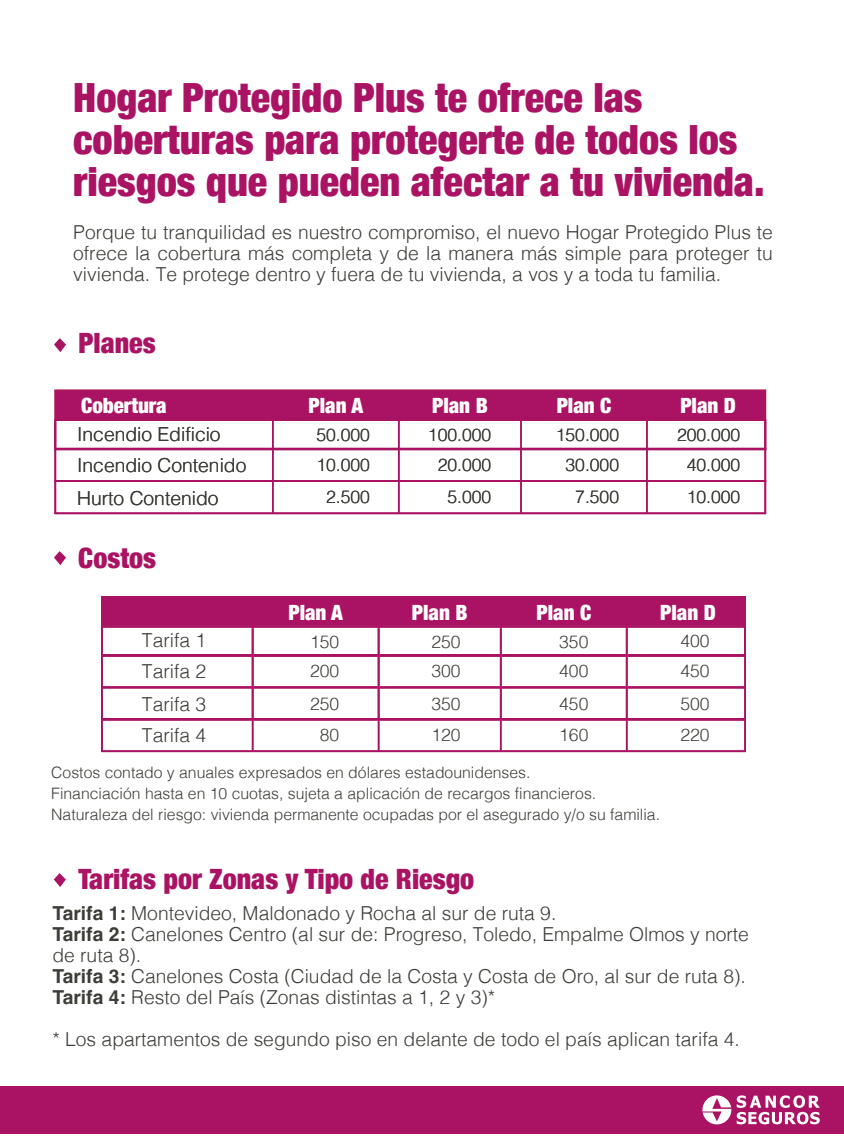
<style>
.page{position:relative;width:844px;height:1141px;background:#fff}
.page>*{position:absolute;margin:0;border:0;box-sizing:border-box;transform-origin:0 0}
.t1{font:900 condensed 40.25px/42px "Helvetica Neue";color:#aa1363}
.t2{font:900 condensed 28px "Helvetica Neue";color:#aa1363}
.t3{font:900 condensed 21px "Helvetica Neue";color:#fff}
.t4{font:300 19.25px/21px "Helvetica";color:#3d3d38;text-align:justify}
.t5{font:300 17.5px/29.6px "Helvetica";color:#3d3d38}
.t6{font:300 15.75px/21px "Helvetica";color:#3d3d38}
.s1{font-weight:700}
</style>
<div class="page">
<div style="left:0;top:1086px;width:843px;height:48px;background:#aa1363"></div>
<svg style="left:702px;top:1095px;width:117px;height:29px"></svg>
<div style="left:54px;top:390px;width:712px;height:29px;background:#aa1363"></div>
<div style="left:54px;top:419px;width:712px;height:31px;border:2px solid #aa1363"></div>
<div style="left:54px;top:448px;width:712px;height:34px;border:2px solid #aa1363"></div>
<div style="left:54px;top:480px;width:712px;height:34px;border:2px solid #aa1363"></div>
<hr style="left:272px;top:391px;width:2px;height:123px;background:#aa1363">
<hr style="left:398px;top:391px;width:1px;height:123px;background:#aa1363">
<hr style="left:520px;top:391px;width:1px;height:123px;background:#aa1363">
<hr style="left:646px;top:391px;width:1px;height:123px;background:#aa1363">
<svg style="left:54px;top:873px;width:12px;height:14px"></svg>
<svg style="left:54px;top:338px;width:12px;height:14px"></svg>
<svg style="left:54px;top:551px;width:12px;height:14px"></svg>
<div style="left:101px;top:596px;width:644px;height:30px;background:#aa1363"></div>
<div style="left:101px;top:626px;width:644px;height:30px;border:2px solid #aa1363"></div>
<div style="left:101px;top:654px;width:644px;height:34px;border:2px solid #aa1363"></div>
<div style="left:101px;top:686px;width:644px;height:35px;border:2px solid #aa1363"></div>
<hr style="left:252px;top:597px;width:1px;height:123px;background:#aa1363">
<hr style="left:377px;top:597px;width:2px;height:123px;background:#aa1363">
<hr style="left:500px;top:597px;width:1px;height:123px;background:#aa1363">
<hr style="left:625px;top:597px;width:2px;height:123px;background:#aa1363">
<div style="left:101px;top:718px;width:644px;height:34px;border:2px solid #aa1363"></div>
<hr style="left:252px;top:628px;width:1px;height:123px;background:#aa1363">
<hr style="left:377px;top:628px;width:2px;height:123px;background:#aa1363">
<hr style="left:500px;top:628px;width:1px;height:123px;background:#aa1363">
<hr style="left:625px;top:628px;width:2px;height:123px;background:#aa1363">
<h1 class="t1" style="left:73px;top:74px;width:692px">Hogar Protegido Plus te ofrece las coberturas para protegerte de todos los riesgos que pueden afectar a tu vivienda.</h1>
<p class="t4" style="left:73px;top:221px;width:701px">Porque tu tranquilidad es nuestro compromiso, el nuevo Hogar Protegido Plus te ofrece la cobertura más completa y de la manera más simple para proteger tu vivienda. Te protege dentro y fuera de tu vivienda, a vos y a toda tu familia.</p>
<h2 class="t2" style="left:78px;top:320px;width:79px">Planes</h2>
<p class="t3" style="left:298px;top:388px;width:77px">Opción 1</p>
<p class="t3" style="left:422px;top:388px;width:77px">Opción 2</p>
<p class="t3" style="left:546px;top:388px;width:77px">Opción 3</p>
<p class="t3" style="left:670px;top:388px;width:77px">Opción 4</p>
<p class="t3" style="left:81px;top:388px;width:87px">Cobertura</p>
<p class="t3" style="left:308px;top:388px;width:56px">Plan A</p>
<p class="t3" style="left:432px;top:388px;width:57px">Plan B</p>
<p class="t3" style="left:556px;top:388px;width:56px">Plan C</p>
<p class="t3" style="left:680px;top:388px;width:57px">Plan D</p>
<p class="t4" style="left:77px;top:417px;width:171px;line-height:31.8px;text-align:left">Incendio Edificio<br>Incendio Contenido<br>Hurto Contenido</p>
<p class="t5" style="left:316px;top:419px;width:55px">50.000<br>10.000</p>
<p class="t5" style="left:428px;top:419px;width:65px;text-align:center">100.000<br>20.000</p>
<p class="t5" style="left:447px;top:481px;width:45px">5.000</p>
<p class="t5" style="left:555px;top:419px;width:65px;text-align:center">150.000<br>30.000</p>
<p class="t5" style="left:575px;top:481px;width:45px">7.500</p>
<p class="t5" style="left:676px;top:419px;width:65px;text-align:center">200.000<br>40.000</p>
<p class="t5" style="left:686px;top:481px;width:55px">10.000</p>
<p class="t5" style="left:326px;top:481px;width:45px">2.500</p>
<h2 class="t2" style="left:78px;top:535px;width:79px">Costos</h2>
<p class="t3" style="left:277px;top:595px;width:77px">Opción 1</p>
<p class="t3" style="left:401px;top:595px;width:77px">Opción 2</p>
<p class="t3" style="left:526px;top:595px;width:77px">Opción 3</p>
<p class="t3" style="left:649px;top:595px;width:77px">Opción 4</p>
<p class="t3" style="left:288px;top:595px;width:56px">Plan A</p>
<p class="t3" style="left:412px;top:595px;width:57px">Plan B</p>
<p class="t3" style="left:536px;top:595px;width:56px">Plan C</p>
<p class="t3" style="left:660px;top:595px;width:57px">Plan D</p>
<p class="t4" style="left:142px;top:623px;width:66px;line-height:31.8px">Tarifa 1<br>Tarifa 2<br>Tarifa 3</p>
<p class="t5" style="left:310px;top:625px;width:31px">150<br>200</p>
<p class="t5" style="left:310px;top:687px;width:31px">250</p>
<p class="t5" style="left:431px;top:625px;width:31px">250<br>300</p>
<p class="t5" style="left:431px;top:687px;width:31px">350</p>
<p class="t5" style="left:559px;top:625px;width:31px">350<br>400</p>
<p class="t5" style="left:559px;top:687px;width:31px">450</p>
<p class="t5" style="left:680px;top:625px;width:31px">400<br>450</p>
<p class="t5" style="left:680px;top:687px;width:31px">500</p>
<p class="t4" style="left:142px;top:724px;width:66px">Tarifa 4</p>
<p class="t5" style="left:320px;top:719px;width:21px">80</p>
<p class="t5" style="left:431px;top:719px;width:31px">120</p>
<p class="t5" style="left:559px;top:719px;width:31px">160</p>
<p class="t5" style="left:680px;top:719px;width:31px">220</p>
<p class="t6" style="left:51px;top:760px;width:610px">Costos contado y anuales expresados en dólares estadounidenses.<br>Financiación hasta en 10 cuotas, sujeta a aplicación de recargos financieros.<br>Naturaleza del riesgo: vivienda permanente ocupadas por el asegurado y/o su familia.</p>
<h2 class="t2" style="left:78px;top:856px;width:397px">Tarifas por Zonas y Tipo de Riesgo</h2>
<p class="t4" style="left:52px;top:901px;width:698px;text-align:left"><span class="s1">Tarifa 1:</span> Montevideo, Maldonado y Rocha al sur de ruta 9.<br><span class="s1">Tarifa 2:</span> Canelones Centro (al sur de: Progreso, Toledo, Empalme Olmos y norte de ruta 8).<br><span class="s1">Tarifa 3:</span> Canelones Costa (Ciudad de la Costa y Costa de Oro, al sur de ruta 8).<br><span class="s1">Tarifa 4:</span> Resto del País (Zonas distintas a 1, 2 y 3)*</p>
<p class="t4" style="left:52px;top:1027px;width:688px">* Los apartamentos de segundo piso en delante de todo el país aplican tarifa 4.</p>
</div>
